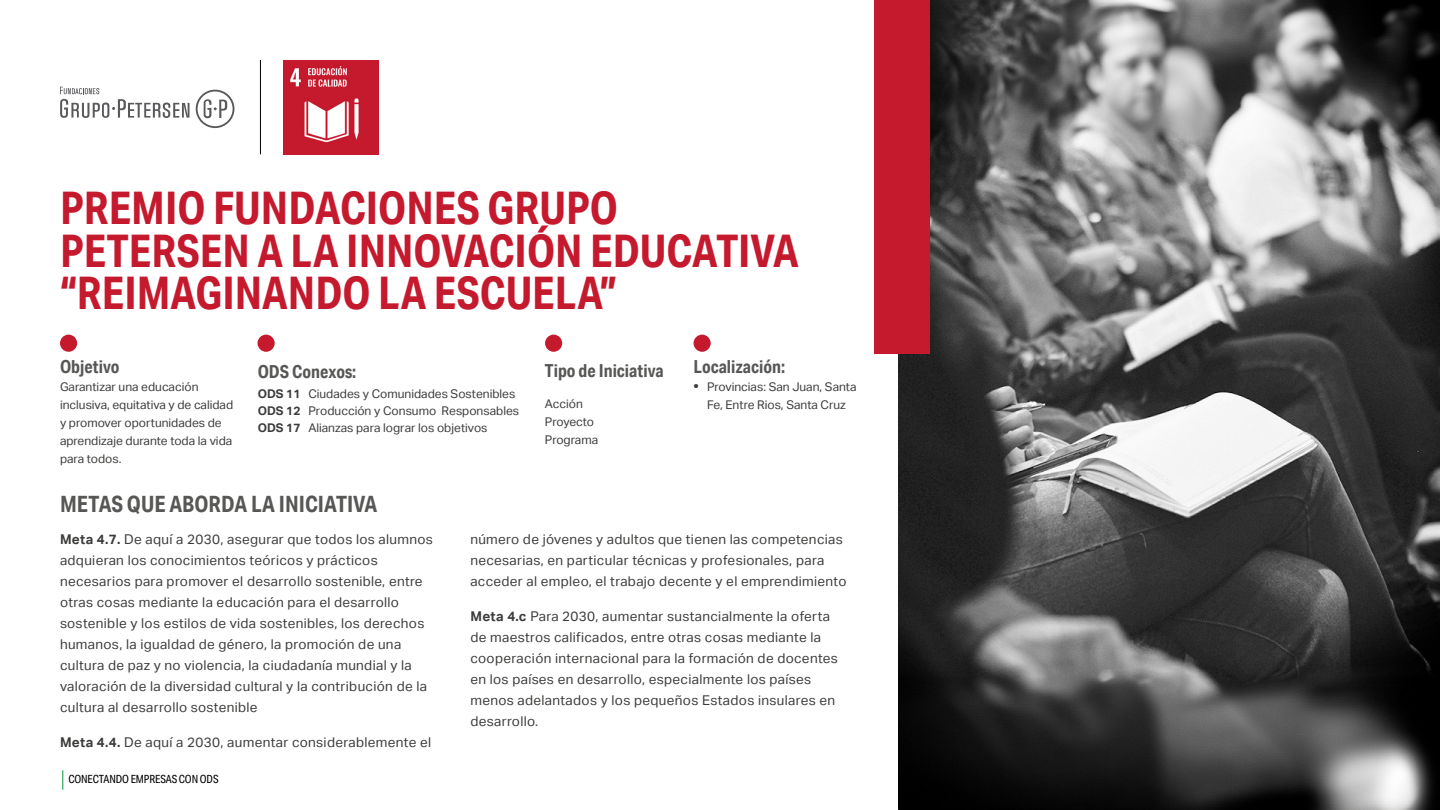
<style>
.page{position:relative;width:1440px;height:810px;background:#fff}
.page>*{position:absolute;margin:0;border:0;box-sizing:border-box;transform-origin:0 0}
.t1{font:700 45px/42.8px "Aktiv Grotesk Cd";color:#c5192d}
.t2{font:700 22.5px "Aktiv Grotesk Cd";color:#575756}
.t3{font:700 18px "Aktiv Grotesk Cd";color:#575756}
.t4{font:13.5px/21px "Aktiv Grotesk";letter-spacing:.025em;color:#3c3c3b}
.t5{font:12px/18px "Aktiv Grotesk";color:#3c3c3b}
.t6{font:11.25px "Aktiv Grotesk Cd";letter-spacing:-.01em;color:#000}
.s1{font-weight:700}
.s2{font-weight:700;font-size:13.5px}
</style>
<div class="page">
<svg style="left:62px;top:770px;width:1px;height:20px"></svg>
<img style="left:898px;top:0;width:542px;height:810px">
<div style="left:874px;top:0;width:56px;height:354px;background:#c5192d"></div>
<img style="left:284px;top:60px;width:94px;height:95px">
<hr style="left:260px;top:60px;width:1px;height:94px;background:#000">
<div style="left:60px;top:335px;width:17px;height:17px;background:#c5192d;border-radius:50%"></div>
<div style="left:694px;top:335px;width:17px;height:17px;background:#c5192d;border-radius:50%"></div>
<div style="left:545px;top:335px;width:17px;height:17px;background:#c5192d;border-radius:50%"></div>
<svg style="left:196px;top:90px;width:38px;height:38px"></svg>
<svg style="left:60px;top:87px;width:130px;height:31px"></svg>
<div style="left:258px;top:335px;width:17px;height:17px;background:#c5192d;border-radius:50%"></div>
<h1 class="t1" style="left:60px;top:186px;width:740px">PREMIO FUNDACIONES GRUPO<br>PETERSEN A LA INNOVACIÓN EDUCATIVA “REIMAGINANDO LA ESCUELA”</h1>
<h3 class="t3" style="left:60px;top:355px;width:61px">Objetivo</h3>
<p class="t5" style="left:60px;top:377px;width:175px">Garantizar una educación inclusiva, equitativa y de calidad y promover oportunidades de aprendizaje durante toda la vida para todos.</p>
<h3 class="t3" style="left:258px;top:361px;width:100px">ODS Conexos:</h3>
<p class="t5" style="left:258px;top:385px;width:263px;line-height:16.9px"><span class="s1">ODS 11</span> Ciudades y Comunidades Sostenibles<br><span class="s1">ODS 12</span> Producción y Consumo Responsables<br><span class="s1">ODS 17</span> Alianzas para lograr los objetivos</p>
<h2 class="t2" style="left:60px;top:490px;width:319px">METAS QUE ABORDA LA INICIATIVA</h2>
<h3 class="t3" style="left:545px;top:359px;width:120px">Tipo de Iniciativa</h3>
<p class="t5" style="left:545px;top:395px;width:55px">Acción<br>Proyecto<br>Programa</p>
<h3 class="t3" style="left:694px;top:355px;width:93px">Localización:</h3>
<p class="t5" style="left:694px;top:377px;width:165px;text-align:center"><span class="s2">•</span> Provincias: San Juan, Santa<br>Fe, Entre Rios, Santa Cruz</p>
<p class="t4" style="left:60px;top:529px;width:375px"><span class="s1">Meta 4.7.</span> De aquí a 2030, asegurar que todos los alumnos adquieran los conocimientos teóricos y prácticos necesarios para promover el desarrollo sostenible, entre otras cosas mediante la educación para el desarrollo sostenible y los estilos de vida sostenibles, los derechos humanos, la igualdad de género, la promoción de una cultura de paz y no violencia, la ciudadanía mundial y la valoración de la diversidad cultural y la contribución de la cultura al desarrollo sostenible</p>
<p class="t4" style="left:60px;top:732px;width:373px"><span class="s1">Meta 4.4.</span> De aquí a 2030, aumentar considerablemente el</p>
<p class="t6" style="left:68px;top:773px;width:152px">CONECTANDO EMPRESAS CON ODS</p>
<p class="t4" style="left:470px;top:529px;width:378px">número de jóvenes y adultos que tienen las competencias necesarias, en particular técnicas y profesionales, para acceder al empleo, el trabajo decente y el emprendimiento</p>
<p class="t4" style="left:470px;top:606px;width:369px"><span class="s1">Meta 4.c</span> Para 2030, aumentar sustancialmente la oferta de maestros calificados, entre otras cosas mediante la cooperación internacional para la formación de docentes en los países en desarrollo, especialmente los países menos adelantados y los pequeños Estados insulares en desarrollo.</p>
</div>
